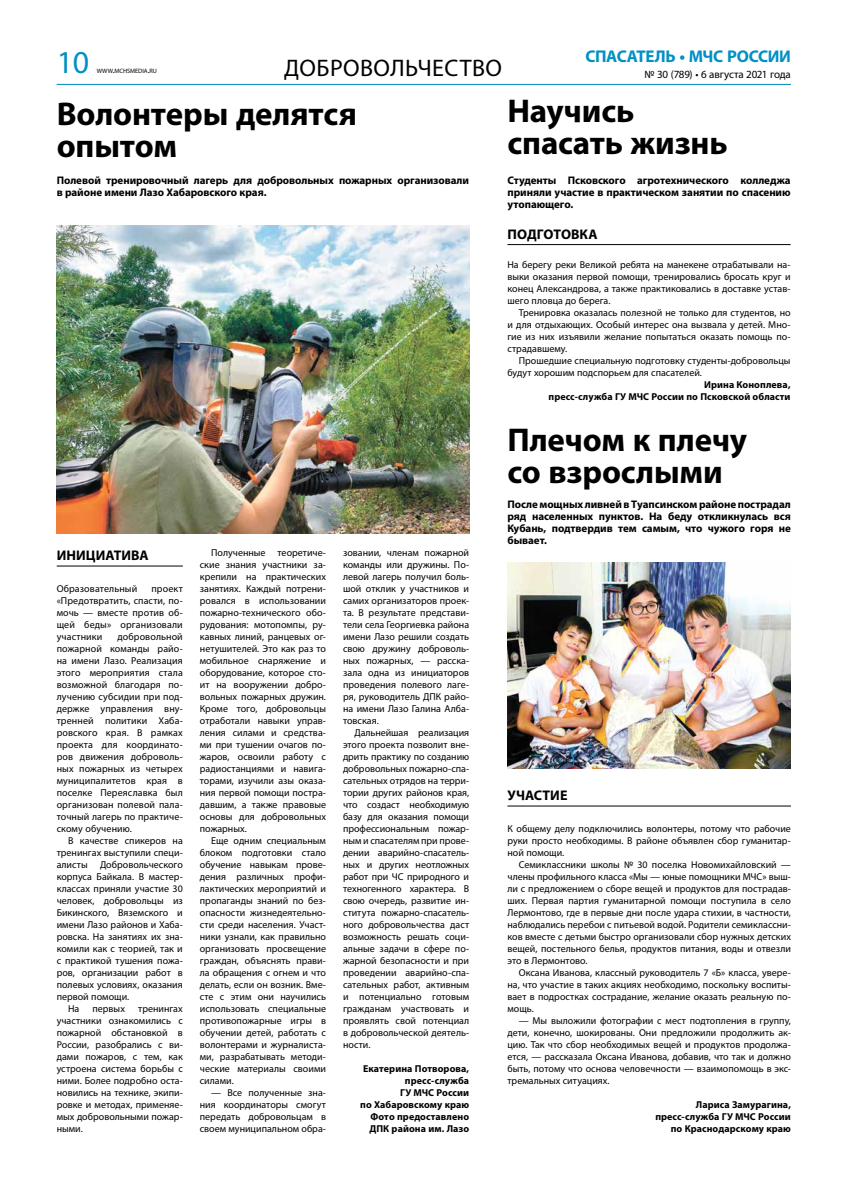
<style>
.page{position:relative;width:842px;height:1191px;background:#fff}
.page>*{position:absolute;margin:0;border:0;box-sizing:border-box;transform-origin:0 0}
.t1{font:700 33px/32px "Myriad Pro";letter-spacing:-.005em;color:#000}
.t2{font:32px "Myriad Pro";color:#0090c5}
.t3{font:24px "Myriad Pro";color:#000}
.t4{font:700 17px "Myriad Pro";letter-spacing:-.02em;color:#0090c5}
.t5{font:700 14px "Myriad Pro";letter-spacing:.005em;color:#000}
.t6{font:700 11px/12px "Myriad Pro";letter-spacing:-.005em;color:#000;text-align:justify}
.t7{font:11px "Myriad Pro";letter-spacing:-.02em;color:#000}
.t8{font:10px/12px "Myriad Pro";color:#000;text-align:justify}
.t9{font:700 10px/12px "Myriad Pro";letter-spacing:.005em;color:#000;text-align:right}
.t10{font:6.3px "Myriad Pro";letter-spacing:-.01em;color:#000}
.s1{font-size:9px}
</style>
<div class="page">
<hr style="left:57px;top:84px;width:734px;height:1px;background:#0087bb">
<hr style="left:57px;top:565px;width:126px;height:1px;background:#000">
<hr style="left:507px;top:244px;width:284px;height:1px;background:#000">
<hr style="left:507px;top:805px;width:284px;height:1px;background:#000">
<img style="left:507px;top:563px;width:284px;height:205px">
<img style="left:57px;top:225px;width:412px;height:308px">
<h2 class="t2" style="left:57px;top:42px;width:34px">10</h2>
<h3 class="t4" style="left:585px;top:47px;width:207px">СПАСАТЕЛЬ • МЧС РОССИИ</h3>
<p class="t10" style="left:97px;top:67px;width:62px">WWW<span class="s1">.</span>MCHSMEDIA<span class="s1">.</span>RU</p>
<h3 class="t3" style="left:284px;top:53px;width:32px">доброво</h3>
<h3 class="t3" style="left:390px;top:53px;width:97px">льчество</h3>
<p class="t7" style="left:644px;top:67px;width:148px">№ 30 (789) • 6 августа 2021 года</p>
<h1 class="t1" style="left:57px;top:98px;width:302px">Волонтеры делятся опытом</h1>
<p class="t6" style="left:57px;top:174px;width:414px">Полевой тренировочный лагерь для добровольных пожарных организовали в районе имени Лазо Хабаровского края.</p>
<h3 class="t5" style="left:57px;top:547px;width:93px">ИНИЦИАТИВА</h3>
<p class="t8" style="left:57px;top:582px;width:82px">Образовательный</p>
<p class="t8" style="left:57px;top:582px;width:128px;text-indent:95px">проект «Предотвратить, спасти, по&shy;мочь — вместе против об&shy;щей беды» организовали участники</p>
<p class="t8" style="left:57px;top:630px;width:128px;text-indent:61px">добровольной пожарной команды райо&shy;на имени Лазо. Реализация этого мероприятия стала возможной благодаря по&shy;лучению субсидии при под&shy;держке управления вну&shy;тренней политики Хаба&shy;ровского края. В рамках проекта для координато&shy;ров движения доброволь&shy;ных пожарных из четырех муниципалитетов края в поселке Переяславка был организован полевой пала&shy;точный лагерь по практиче&shy;скому обучению.</p>
<p class="t8" style="left:68px;top:834px;width:116px">В качестве спикеров на</p>
<p class="t8" style="left:57px;top:846px;width:128px">тренингах выступили специ-</p>
<p class="t8" style="left:57px;top:858px;width:128px">алисты Добровольческого</p>
<p class="t8" style="left:57px;top:870px;width:128px">корпуса Байкала. В мастер-</p>
<p class="t8" style="left:57px;top:882px;width:128px">классах приняли участие 30</p>
<p class="t8" style="left:57px;top:894px;width:128px">человек, добровольцы из</p>
<p class="t8" style="left:57px;top:906px;width:128px">Бикинского, Вяземского и</p>
<p class="t8" style="left:57px;top:918px;width:128px">имени Лазо районов и Хаба-</p>
<p class="t8" style="left:57px;top:930px;width:128px">ровска. На занятиях их зна-</p>
<p class="t8" style="left:57px;top:942px;width:128px">комили как с теорией, так и</p>
<p class="t8" style="left:57px;top:954px;width:128px">с практикой тушения пожа-</p>
<p class="t8" style="left:57px;top:966px;width:128px">ров, организации работ в</p>
<p class="t8" style="left:57px;top:978px;width:128px">полевых условиях, оказания</p>
<p class="t8" style="left:57px;top:990px;width:74px">первой помощи.</p>
<p class="t8" style="left:68px;top:1002px;width:13px">На</p>
<p class="t8" style="left:93px;top:1002px;width:34px">первых</p>
<p class="t8" style="left:57px;top:1002px;width:128px;text-indent:81px">тренингах участники ознакомились с пожарной обстановкой в России, разобрались с ви&shy;дами пожаров, с тем, как устроена система борьбы с ними. Более подробно оста&shy;новились на технике, экипи&shy;ровке и методах, применяе&shy;мых добровольными пожар&shy;ными.</p>
<p class="t8" style="left:200px;top:546px;width:128px;text-indent:11px">Полученные теоретиче&shy;ские знания участники за&shy;крепили на практических занятиях. Каждый потрени&shy;ровался в использовании пожарно-технического обо&shy;рудования: мотопомпы, ру&shy;кавных линий, ранцевых ог&shy;нетушителей. Это как раз то мобильное снаряжение и оборудование, которое сто&shy;ит на вооружении добро&shy;вольных пожарных дружин.<br>Кроме того, добровольцы отработали навыки управ&shy;ления силами и средства&shy;ми при тушении очагов по&shy;жаров, освоили работу с радиостанциями и навига&shy;торами, изучили азы оказа&shy;ния первой помощи постра&shy;давшим, а также правовые основы для добровольных пожарных.</p>
<p class="t8" style="left:200px;top:834px;width:128px;text-indent:11px">Еще одним специальным блоком подготовки стало обучение навыкам прове&shy;дения различных профи&shy;лактических мероприятий и пропаганды знаний по без&shy;опасности жизнедеятельно&shy;сти среди населения. Участ&shy;ники узнали, как правильно организовать просвещение граждан, объяснять прави&shy;ла обращения с огнем и что делать, если он возник. Вме&shy;сте с этим они научились использовать специальные противопожарные игры в обучении детей, работать с волонтерами и журналиста&shy;ми, разрабатывать методи&shy;ческие материалы своими силами.</p>
<p class="t8" style="left:200px;top:1086px;width:128px;text-indent:11px">— Все полученные зна&shy;ния координаторы смогут передать добровольцам в своем муниципальном обра-</p>
<p class="t8" style="left:343px;top:546px;width:128px">зовании, членам пожарной команды или дружины. По&shy;левой лагерь получил боль&shy;шой отклик у участников и самих организаторов проек&shy;та. В результате представи&shy;тели села Георгиевка района имени Лазо решили создать свою дружину доброволь&shy;ных пожарных, — расска&shy;зала одна из инициаторов проведения полевого лаге&shy;ря, руководитель ДПК райо&shy;на имени Лазо Галина Алба&shy;товская.</p>
<p class="t8" style="left:343px;top:726px;width:128px;text-indent:11px">Дальнейшая реализация этого проекта позволит вне&shy;дрить практику по созданию добровольных пожарно-спа&shy;сательных отрядов на терри&shy;тории других районов края, что создаст необходимую базу для оказания помощи профессиональным пожар&shy;ным и спасателям при прове&shy;дении аварийно-спасатель&shy;ных и других неотложных работ при ЧС природного и техногенного характера. В свою очередь, развитие ин&shy;ститута пожарно-спасатель&shy;ного добровольчества даст возможность решать соци&shy;альные задачи в сфере по&shy;жарной безопасности и при проведении аварийно-спа&shy;сательных работ, активным и потенциально готовым гражданам участвовать и проявлять свой потенциал в добровольческой деятель&shy;ности.</p>
<p class="t9" style="left:360px;top:1062px;width:111px">Екатерина Потворова, пресс-служба<br>ГУ МЧС России<br>по Хабаровскому краю<br>Фото предоставлено<br>ДПК района им. Лазо</p>
<h1 class="t1" style="left:507px;top:95px;width:222px">Научись спасать жизнь</h1>
<p class="t6" style="left:507px;top:174px;width:285px">Студенты Псковского агротехнического колледжа приняли участие в практическом занятии по спасению утопающего.</p>
<h3 class="t5" style="left:508px;top:226px;width:39px">ПОДГОТО</h3>
<h3 class="t5" style="left:571px;top:226px;width:28px">ВКА</h3>
<p class="t8" style="left:507px;top:258px;width:285px">На берегу реки Великой ребята на манекене отрабатывали на&shy;выки оказания первой помощи, тренировались бросать круг и конец Александрова, а также практиковались в доставке устав&shy;шего пловца до берега.</p>
<p class="t8" style="left:507px;top:306px;width:285px;text-indent:11px">Тренировка оказалась полезной не только для студентов, но и для отдыхающих. Особый интерес она вызвала у детей. Мно&shy;гие из них изъявили желание попытаться оказать помощь по&shy;страдавшему.</p>
<p class="t8" style="left:507px;top:354px;width:285px;text-indent:11px">Прошедшие специальную подготовку студенты-добровольцы будут хорошим подспорьем для спасателей.</p>
<p class="t9" style="left:548px;top:378px;width:244px">Ирина Коноплева,<br>пресс-служба ГУ МЧС России по Псковской области</p>
<h1 class="t1" style="left:507px;top:424px;width:241px">Плечом к плечу со взрослыми</h1>
<p class="t6" style="left:507px;top:498px;width:285px">После мощных ливней в Туапсинском районе пострадал ряд населенных пунктов. На беду откликнулась вся Кубань, подтвердив тем самым, что чужого горя не бывает.</p>
<h3 class="t5" style="left:508px;top:787px;width:61px">УЧАСТИЕ</h3>
<p class="t8" style="left:507px;top:822px;width:285px">К общему делу подключились волонтеры, потому что рабочие руки просто необходимы. В районе объявлен сбор гуманитар&shy;ной помощи.</p>
<p class="t8" style="left:507px;top:858px;width:285px;text-indent:11px">Семиклассники школы № 30 поселка Новомихайловский — члены профильного класса «Мы — юные помощники МЧС» выш&shy;ли с предложением о сборе вещей и продуктов для пострадав&shy;ших. Первая партия гуманитарной помощи поступила в село Лермонтово, где в первые дни после удара стихии, в частности, наблюдались перебои с питьевой водой. Родители семиклассни&shy;ков вместе с детьми быстро организовали сбор нужных детских вещей, постельного белья, продуктов питания, воды и отвезли это в Лермонтово.</p>
<p class="t8" style="left:507px;top:966px;width:285px;text-indent:11px">Оксана Иванова, классный руководитель 7 «Б» класса, увере&shy;на, что участие в таких акциях необходимо, поскольку воспиты&shy;вает в подростках сострадание, желание оказать реальную по&shy;мощь.</p>
<p class="t8" style="left:507px;top:1014px;width:285px;text-indent:11px">— Мы выложили фотографии с мест подтопления в группу, дети, конечно, шокированы. Они предложили продолжить ак&shy;цию. Так что сбор необходимых вещей и продуктов продолжа&shy;ется, — рассказала Оксана Иванова, добавив, что так и должно быть, потому что основа человечности — взаимопомощь в экс&shy;тремальных ситуациях.</p>
<p class="t9" style="left:655px;top:1098px;width:137px">Лариса Замурагина, пресс-служба ГУ МЧС России по Краснодарскому краю</p>
</div>
